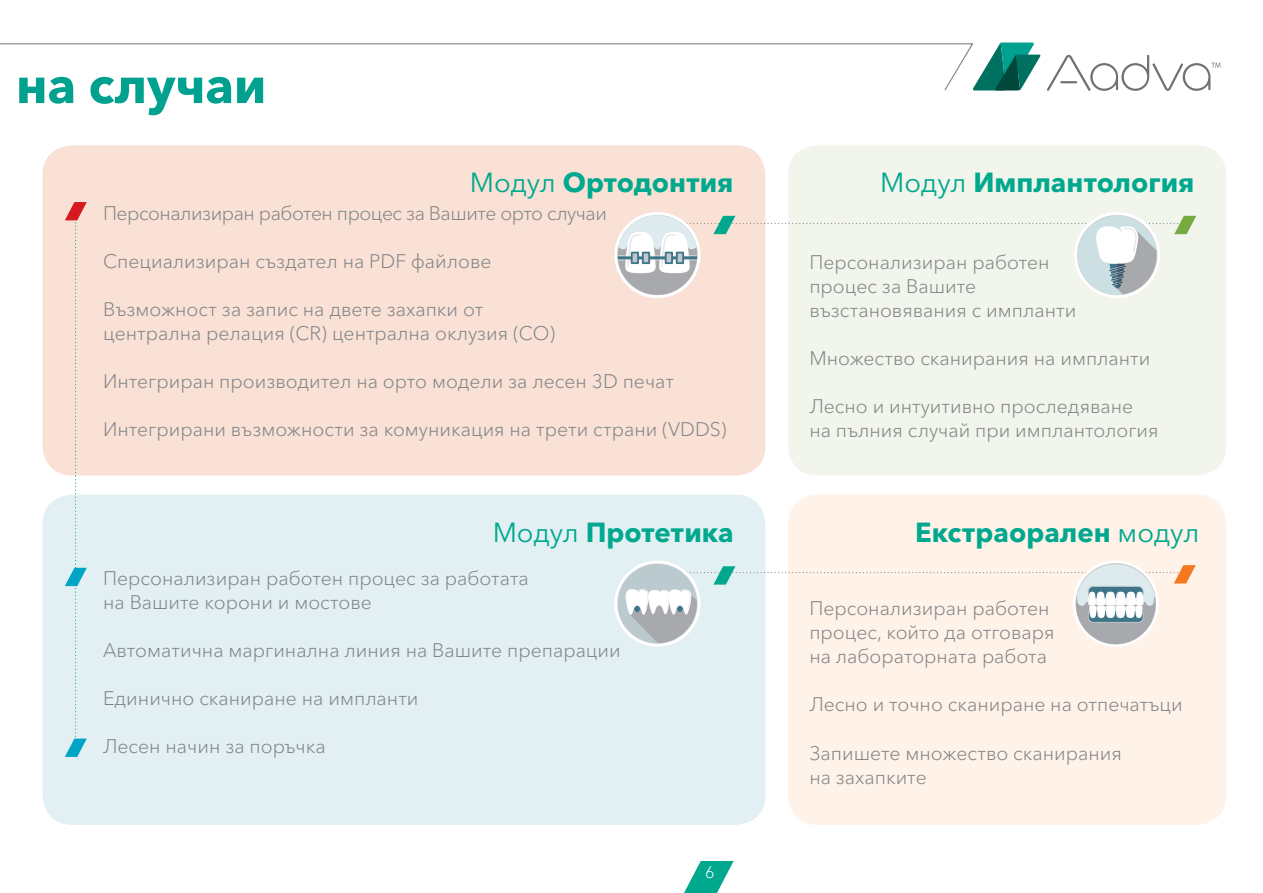
<style>
.page{position:relative;width:1263px;height:893px;background:#fff}
.page>*{position:absolute;margin:0;border:0;box-sizing:border-box;transform-origin:0 0}
.t1{font:700 51px "Avenir Next Cyr";letter-spacing:-.005em;color:#00a18e}
.t2{font:700 27.45px "Avenir Next Cyr";color:#00a88e}
.t3{font:300 19.5px/24px "Avenir Next Cyr";color:#808285}
.t4{font:300 19.5px "Avenir Next Cyr";letter-spacing:-.025em;color:#808285}
.t5{font:300 16.5px "Avenir Next Cyr";color:#fff}
.s1{font-weight:400}
</style>
<div class="page">
<svg style="left:974px;top:43px;width:67px;height:47px"></svg>
<svg style="left:1047px;top:55px;width:173px;height:36px"></svg>
<svg style="left:0;top:43px;width:974px;height:48px"></svg>
<div style="left:43px;top:145px;width:722px;height:331px;background:#f9e1d6;border-radius:30px"></div>
<div style="left:43px;top:495px;width:722px;height:330px;background:#e2f0f4;border-radius:30px"></div>
<div style="left:788px;top:145px;width:438px;height:331px;background:#f2f5ec;border-radius:30px"></div>
<div style="left:788px;top:495px;width:438px;height:330px;background:#fff2e8;border-radius:30px"></div>
<svg style="left:65px;top:202px;width:22px;height:555px"></svg>
<svg style="left:614px;top:212px;width:582px;height:86px"></svg>
<svg style="left:614px;top:561px;width:582px;height:86px"></svg>
<svg style="left:684px;top:861px;width:50px;height:32px"></svg>
<h1 class="t1" style="left:16px;top:54px;width:252px">на случаи</h1>
<h2 class="t2" style="left:470px;top:165px;width:266px"><span class="s1">Модул</span> Ортодонтия</h2>
<h2 class="t2" style="left:880px;top:165px;width:316px"><span class="s1">Модул</span> Имплантология</h2>
<p class="t4" style="left:103px;top:201px;width:505px">Персонализиран работен процес за Вашите орто случаи</p>
<p class="t3" style="left:103px;top:249px;width:390px">Специализиран създател на PDF файлове</p>
<p class="t3" style="left:103px;top:297px;width:454px">Възможност за запис на двете захапки от централна релация (CR) централна оклузия (СО)</p>
<p class="t3" style="left:103px;top:369px;width:572px">Интегриран производител на орто модели за лесен 3D печат</p>
<p class="t3" style="left:103px;top:417px;width:625px">Интегрирани възможности за комуникация на трети страни (VDDS)</p>
<p class="t3" style="left:809px;top:250px;width:268px">Персонализиран работен процес за Вашите възстановявания с импланти</p>
<p class="t3" style="left:809px;top:346px;width:343px">Множество сканирания на импланти</p>
<p class="t3" style="left:809px;top:394px;width:351px">Лесно и интуитивно проследяване на пълния случай при имплантология</p>
<h2 class="t2" style="left:493px;top:516px;width:243px"><span class="s1">Модул</span> Протетика</h2>
<h2 class="t2" style="left:915px;top:516px;width:286px">Екстраорален <span class="s1">модул</span></h2>
<p class="t3" style="left:103px;top:567px;width:427px">Персонализиран работен процес за работата на Вашите корони и мостове</p>
<p class="t3" style="left:103px;top:639px;width:519px">Автоматична маргинална линия на Вашите препарации</p>
<p class="t3" style="left:103px;top:687px;width:317px">Единично сканиране на импланти</p>
<p class="t3" style="left:103px;top:735px;width:224px">Лесен начин за поръчка</p>
<p class="t5" style="left:705px;top:862px;width:11px">6</p>
<p class="t3" style="left:809px;top:597px;width:247px">Персонализиран работен процес, който да отговаря на лабораторната работа</p>
<p class="t3" style="left:809px;top:693px;width:375px">Лесно и точно сканиране на отпечатъци</p>
<p class="t3" style="left:809px;top:741px;width:314px">Запишете множество сканирания на захапките</p>
</div>
